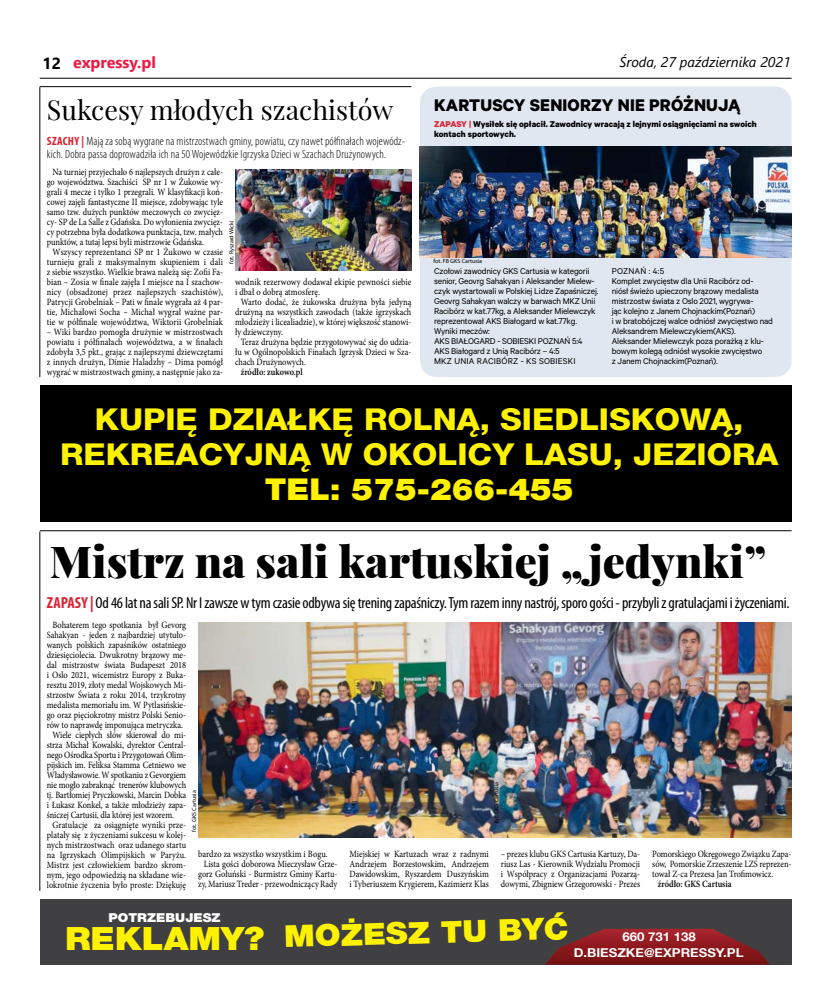
<style>
.page{position:relative;width:820px;height:993px;background:#fff}
.page>*{position:absolute;margin:0;border:0;box-sizing:border-box;transform-origin:0 0}
.t1{font:900 44px "Playfair Display";color:#000}
.t2{font:900 31.9px "Helvetica Neue LT Com";color:#fff200;scale:1.08 1}
.t3{font:800 30px/35px "Helvetica Neue LT Com";color:#fff200;text-align:center;scale:1.08 1}
.t4{font:900 30px "Helvetica Neue LT Com";color:#fff200;scale:1.08 1}
.t5{font:27px "Playfair Display";color:#000}
.t6{font:700 19px "Calibre";letter-spacing:.01em;color:#000}
.t7{font:condensed 16px "Myriad Pro";letter-spacing:-.015em;color:#000}
.t8{font:700 16px "Segoe UI";color:#ed1942}
.t9{font:italic 14px "Segoe UI";color:#000}
.t10{font:700 12.2px "Helvetica Neue LT Com";color:#fff;scale:1.08 1}
.t11{font:900 12.2px "Helvetica Neue LT Com";color:#fff;scale:1.08 1}
.t12{font:300 condensed 12px/13px "Myriad Pro";letter-spacing:.01em;color:#000}
.t13{font:9.6px/10px "Minion Pro";color:#000;text-align:justify;scale:.87 1}
.t14{font:600 9.6px "Minion Pro";color:#000;scale:.87 1}
.t15{font:9.5px/10px "Calibre";letter-spacing:-.02em;color:#000}
.t16{font:700 9.5px/10px "Calibre";color:#000}
.t17{font:6px "Myriad Pro";color:#000}
.s1{color:#000}
.s2{font-weight:700;color:#db2233}
.s3{color:#db2233}
</style>
<div class="page">
<hr style="left:40px;top:78px;width:751px;height:1px;background:#000">
<div style="left:40px;top:899px;width:751px;height:65px;background:#404042"></div>
<svg style="left:546px;top:928px;width:223px;height:36px"></svg>
<div style="left:40px;top:386px;width:751px;height:136px;background:#000"></div>
<div style="left:420px;top:86px;width:371px;height:291px;background:#e1e7f1;border-radius:17px"></div>
<img style="left:420px;top:146px;width:371px;height:111px">
<hr style="left:40px;top:86px;width:371px;height:1px;background:#000">
<hr style="left:40px;top:87px;width:1px;height:290px;background:#000">
<img style="left:235px;top:169px;width:176px;height:101px">
<hr style="left:40px;top:530px;width:751px;height:1px;background:#000">
<hr style="left:40px;top:531px;width:1px;height:359px;background:#000">
<img style="left:198px;top:622px;width:593px;height:215px">
<h3 class="t8" style="left:43px;top:48px;width:115px"><span class="s1">12</span> expressy.pl</h3>
<h3 class="t9" style="left:619px;top:49px;width:172px">Środa, 27 października 2021</h3>
<h3 class="t5" style="left:47px;top:93px;width:348px">Sukcesy młodych szachistów</h3>
<p class="t12" style="left:47px;top:135px;width:360px"><span class="s2">SZACHY |</span> Mają za sobą wygrane na mistrzostwach gminy, powiatu, czy nawet półfinałach wojewódz&shy;kich. Dobra passa doprowadziła ich na 50 Wojewódzkie Igrzyska Dzieci w Szachach Drużynowych.</p>
<p class="t13" style="left:52px;top:167px;width:197px">Na turniej przyjechało 6 najlepszych drużyn z całe-</p>
<p class="t13" style="left:47px;top:177px;width:204px">go województwa. Szachiści SP nr 1 w Żukowie wy-</p>
<p class="t13" style="left:47px;top:187px;width:204px">grali 4 mecze i tylko 1 przegrali. W klasyfikacji koń-</p>
<p class="t13" style="left:47px;top:197px;width:204px">cowej zajęli fantastyczne II miejsce, zdobywając tyle</p>
<p class="t13" style="left:47px;top:207px;width:204px">samo tzw. dużych punktów meczowych co zwycięz-</p>
<p class="t13" style="left:47px;top:217px;width:204px">cy- SP de La Salle z Gdańska. Do wyłonienia zwycięz-</p>
<p class="t13" style="left:47px;top:227px;width:204px">cy potrzebna była dodatkowa punktacja, tzw. małych</p>
<p class="t13" style="left:47px;top:237px;width:182px">punktów, a tutaj lepsi byli mistrzowie Gdańska.</p>
<p class="t13" style="left:52px;top:247px;width:197px">Wszyscy reprezentanci SP nr 1 Żukowo w czasie</p>
<p class="t13" style="left:47px;top:257px;width:204px">turnieju grali z maksymalnym skupieniem i dali</p>
<p class="t13" style="left:47px;top:267px;width:204px">z siebie wszystko. Wielkie brawa należą się: Zofii Fa-</p>
<p class="t13" style="left:47px;top:277px;width:204px">bian – Zosia w finale zajęła I miejsce na I szachow-</p>
<p class="t13" style="left:47px;top:287px;width:204px">nicy (obsadzonej przez najlepszych szachistów),</p>
<p class="t13" style="left:47px;top:297px;width:204px">Patrycji Grobelniak – Pati w finale wygrała aż 4 par-</p>
<p class="t13" style="left:47px;top:307px;width:204px">tie, Michałowi Socha – Michał wygrał ważne par-</p>
<p class="t13" style="left:47px;top:317px;width:204px">tie w półfinale województwa, Wiktorii Grobelniak</p>
<p class="t13" style="left:47px;top:327px;width:204px">– Wiki bardzo pomogła drużynie w mistrzostwach powiatu i półfinałach województwa, a w finałach zdobyła 3,5 pkt., grając z najlepszymi dziewczętami z innych drużyn, Dimie Haladzhy – Dima pomógł wygrać w mistrzostwach gminy, a następnie jako za-</p>
<p class="t17" style="left:228px;top:264px;width:45px;rotate:-90deg">fot. Ryszard Wicki</p>
<p class="t13" style="left:235px;top:277px;width:204px">wodnik rezerwowy dodawał ekipie pewności siebie</p>
<p class="t13" style="left:235px;top:287px;width:99px">i dbał o dobrą atmosferę.</p>
<p class="t13" style="left:241px;top:297px;width:197px">Warto dodać, że żukowska drużyna była jedyną</p>
<p class="t13" style="left:235px;top:307px;width:204px">drużyną na wszystkich zawodach (także igrzyskach</p>
<p class="t13" style="left:235px;top:317px;width:204px">młodzieży i licealiadzie), w której większość stanowi-</p>
<p class="t13" style="left:235px;top:327px;width:57px">ły dziewczyny.</p>
<p class="t13" style="left:241px;top:337px;width:197px">Teraz drużyna będzie przygotowywać się do udzia-</p>
<p class="t13" style="left:235px;top:347px;width:204px">łu w Ogólnopolskich Finałach Igrzysk Dzieci w Sza-</p>
<p class="t13" style="left:235px;top:357px;width:83px">chach Drużynowych.</p>
<p class="t14" style="left:241px;top:365px;width:73px">źródło: zukowo.pl</p>
<h3 class="t6" style="left:434px;top:94px;width:308px">Kartuscy seniorzy nie próżnują</h3>
<p class="t16" style="left:434px;top:119px;width:324px"><span class="s3">Zapasy |</span> Wysiłek się opłacił. Zawodnicy wracają z lejnymi osiągnięciami na swoich kontach sportowych.</p>
<p class="t17" style="left:433px;top:257px;width:50px">fot. FB GKS Cartusia</p>
<p class="t15" style="left:434px;top:266px;width:166px">Czołowi zawodnicy GKS Cartusia w kategorii senior, Geovrg Sahakyan i Aleksander Mielew&shy;czyk wystartowali w Polskiej Lidze Zapaśniczej.<br>Geovrg Sahakyan walczy w barwach MKZ Unii Racibórz w kat.77kg, a Aleksander Mielewczyk reprezentował AKS Białogard w kat.77kg.<br>Wyniki meczów:<br>AKS BIAŁOGARD - SOBIESKI POZNAŃ 5:4<br>AKS Białogard z Unią Racibórz – 4:5<br>MKZ UNIA RACIBÓRZ - KS SOBIESKI</p>
<p class="t15" style="left:611px;top:266px;width:163px">POZNAŃ : 4:5<br>Komplet zwycięstw dla Unii Racibórz od-<br>niósł świeżo upieczony brązowy medalista mistrzostw świata z Oslo 2021, wygrywa-<br>jąc kolejno z Janem Chojnackim(Poznań)<br>i w bratobójczej walce odniósł zwycięstwo nad Aleksandrem Mielewczykiem(AKS).<br>Aleksander Mielewczyk poza porażką z klu&shy;bowym kolegą odniósł wysokie zwycięstwo<br>z Janem Chojnackim(Poznań).</p>
<h3 class="t3" style="left:60px;top:401px;width:666px">KUPIĘ DZIAŁKĘ ROLNĄ, SIEDLISKOWĄ,<br>REKREACYJNĄ W OKOLICY LASU, JEZIORA</h3>
<h3 class="t4" style="left:265px;top:471px;width:287px">TEL: 575-266-455</h3>
<h1 class="t1" style="left:50px;top:533px;width:717px">Mistrz na sali kartuskiej „ jedynki”</h1>
<h3 class="t7" style="left:47px;top:593px;width:744px"><span class="s2">ZAPASY |</span> Od 46 lat na sali SP. Nr Izawsze wtym czasie odbywa się trening zapaśniczy. Tym razem inny nastrój, sporo gości - przybyli zgratulacjami iżyczeniami.</h3>
<p class="t13" style="left:52px;top:619px;width:155px">Bohaterem tego spotkania był Gevorg</p>
<p class="t13" style="left:47px;top:629px;width:162px">Sahakyan - jeden z najbardziej utytuło-</p>
<p class="t13" style="left:47px;top:639px;width:162px">wanych polskich zapaśników ostatniego</p>
<p class="t13" style="left:47px;top:649px;width:162px">dziesięciolecia. Dwukrotny brązowy me-</p>
<p class="t13" style="left:47px;top:659px;width:162px">dal mistrzostw świata Budapeszt 2018</p>
<p class="t13" style="left:47px;top:669px;width:162px">i Oslo 2021, wicemistrz Europy z Buka-</p>
<p class="t13" style="left:47px;top:679px;width:162px">resztu 2019, złoty medal Wojskowych Mi-</p>
<p class="t13" style="left:47px;top:689px;width:162px">strzostw Świata z roku 2014, trzykrotny</p>
<p class="t13" style="left:47px;top:699px;width:162px">medalista memoriału im. W Pytlasińskie-</p>
<p class="t13" style="left:47px;top:709px;width:162px">go oraz pięciokrotny mistrz Polski Senio-</p>
<p class="t13" style="left:47px;top:719px;width:158px">rów to naprawdę imponująca metryczka.</p>
<p class="t13" style="left:52px;top:729px;width:155px">Wiele ciepłych słów skierował do mi-</p>
<p class="t13" style="left:47px;top:739px;width:162px">strza Michał Kowalski, dyrektor Central-</p>
<p class="t13" style="left:47px;top:749px;width:162px">nego Ośrodka Sportu i Przygotowań Olim-</p>
<p class="t13" style="left:47px;top:759px;width:162px">pijskich im. Feliksa Stamma Cetniewo we</p>
<p class="t13" style="left:47px;top:769px;width:162px">Władysławowie. W spotkaniu z Gevorgiem</p>
<p class="t13" style="left:47px;top:779px;width:162px">nie mogło zabraknąć trenerów klubowych</p>
<p class="t13" style="left:47px;top:789px;width:162px">tj. Bartłomiej Pryczkowski, Marcin Dobka</p>
<p class="t13" style="left:47px;top:799px;width:162px">i Łukasz Konkel, a także młodzieży zapa-</p>
<p class="t13" style="left:47px;top:809px;width:148px">śniczej Cartusii, dla której jest wzorem.</p>
<p class="t13" style="left:52px;top:819px;width:155px">Gratulacje za osiągnięte wyniki prze-</p>
<p class="t13" style="left:47px;top:829px;width:162px">platały się z życzeniami sukcesu w kolej-</p>
<p class="t13" style="left:47px;top:839px;width:162px">nych mistrzostwach oraz udanego startu</p>
<p class="t13" style="left:47px;top:849px;width:162px">na Igrzyskach Olimpijskich w Paryżu.</p>
<p class="t13" style="left:47px;top:859px;width:162px">Mistrz jest człowiekiem bardzo skrom-</p>
<p class="t13" style="left:47px;top:869px;width:162px">nym, jego odpowiedzią na składane wie-</p>
<p class="t13" style="left:47px;top:879px;width:162px">lokrotnie życzenia było proste: Dziękuję</p>
<p class="t17" style="left:190px;top:831px;width:43px;rotate:-90deg">fot. GKS Cartusia</p>
<p class="t13" style="left:198px;top:848px;width:150px">bardzo za wszystko wszystkim i Bogu.</p>
<p class="t13" style="left:204px;top:858px;width:155px">Lista gości doborowa Mieczysław Grze-</p>
<p class="t13" style="left:198px;top:868px;width:162px">gorz Gołuński - Burmistrz Gminy Kartu-</p>
<p class="t13" style="left:198px;top:878px;width:162px">zy, Mariusz Treder - przewodniczący Rady</p>
<p class="t17" style="left:492px;top:823px;width:43px;rotate:-90deg">fot. GKS Cartusia</p>
<p class="t13" style="left:349px;top:848px;width:162px">Miejskiej w Kartuzach wraz z radnymi Andrzejem Borzestowskim, Andrzejem Dawidowskim, Ryszardem Duszyńskim i Tyberiuszem Krygierem, Kazimierz Klas</p>
<p class="t13" style="left:500px;top:848px;width:162px">– prezes klubu GKS Cartusia Kartuzy, Da&shy;riusz Las - Kierownik Wydziału Promocji i Współpracy z Organizacjami Pozarzą&shy;dowymi, Zbigniew Grzegorowski - Prezes</p>
<p class="t13" style="left:652px;top:848px;width:162px">Pomorskiego Okręgowego Związku Zapa&shy;sów, Pomorskie Zrzeszenie LZS reprezen&shy;tował Z-ca Prezesa Jan Trofimowicz.</p>
<p class="t14" style="left:657px;top:877px;width:86px">źródło: GKS Cartusia</p>
<p class="t11" style="left:108px;top:909px;width:105px">POTRZEBUJESZ</p>
<h2 class="t2" style="left:65px;top:918px;width:186px">REKLAMY?</h2>
<h3 class="t4" style="left:283px;top:918px;width:264px;rotate:-2deg">MOŻESZ TU BYĆ</h3>
<p class="t10" style="left:622px;top:928px;width:69px">660 731 138</p>
<p class="t10" style="left:573px;top:944px;width:159px">D.BIESZKE@EXPRESSY.PL</p>
</div>
